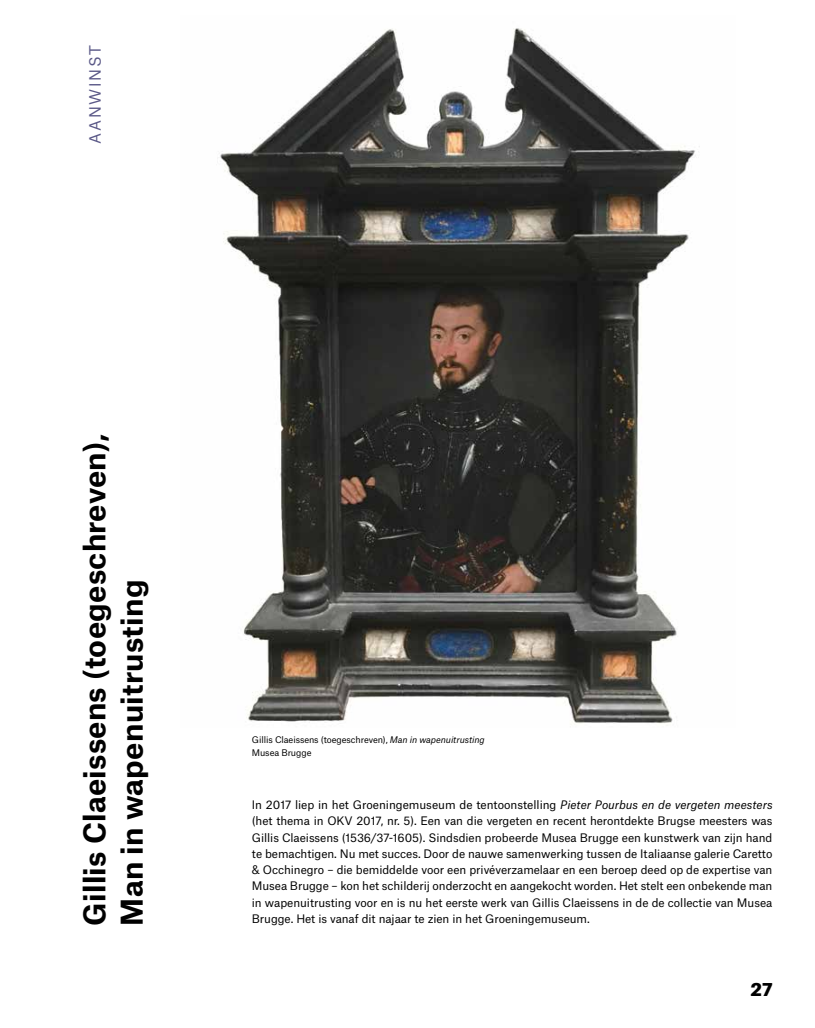
<style>
.page{position:relative;width:815px;height:1028px;background:#fff}
.page>*{position:absolute;margin:0;border:0;box-sizing:border-box;transform-origin:0 0}
.t1{font:700 28.75px/37.5px "Atlas Grotesk";letter-spacing:.01em;color:#000}
.t2{font:900 17.5px "Atlas Grotesk";color:#000}
.t3{font:15px "Atlas Grotesk";letter-spacing:.11em;color:#5a5887}
.t4{font:11.25px/16.2px "Atlas Grotesk";letter-spacing:-.005em;color:#000;text-align:justify}
.t5{font:8.75px/13.4px "Atlas Grotesk";letter-spacing:-.01em;color:#000}
.s1{font-style:italic}
</style>
<div class="page">
<img style="left:220px;top:28px;width:480px;height:698px">
<h3 class="t3" style="left:83px;top:143px;width:100px;rotate:-90deg">AANWINST</h3>
<h1 class="t1" style="left:73px;top:925px;width:493px;rotate:-90deg">Gillis Claeissens (toegeschreven),<br>Man in wapenuitrusting</h1>
<p class="t5" style="left:252px;top:732px;width:234px">Gillis Claeissens (toegeschreven), <span class="s1">Man in wapenuitrusting<br></span>Musea Brugge</p>
<p class="t4" style="left:252px;top:795px;width:522px">In 2017 liep in het Groeningemuseum de tentoonstelling <span class="s1">Pieter Pourbus en de vergeten meesters </span>(het thema in OKV 2017, nr. 5). Een van die vergeten en recent herontdekte Brugse meesters was Gillis Claeissens (1536/37-1605). Sindsdien probeerde Musea Brugge een kunstwerk van zijn hand te bemachtigen. Nu met succes. Door de nauwe samenwerking tussen de Italiaanse galerie Caretto &amp; Occhinegro – die bemiddelde voor een privéverzamelaar en een beroep deed op de expertise van Musea Brugge – kon het schilderij onderzocht en aangekocht worden. Het stelt een onbekende man in wapenuitrusting voor en is nu het eerste werk van Gillis Claeissens in de de collectie van Musea Brugge. Het is vanaf dit najaar te zien in het Groeningemuseum.</p>
<h2 class="t2" style="left:751px;top:974px;width:23px">27</h2>
</div>
